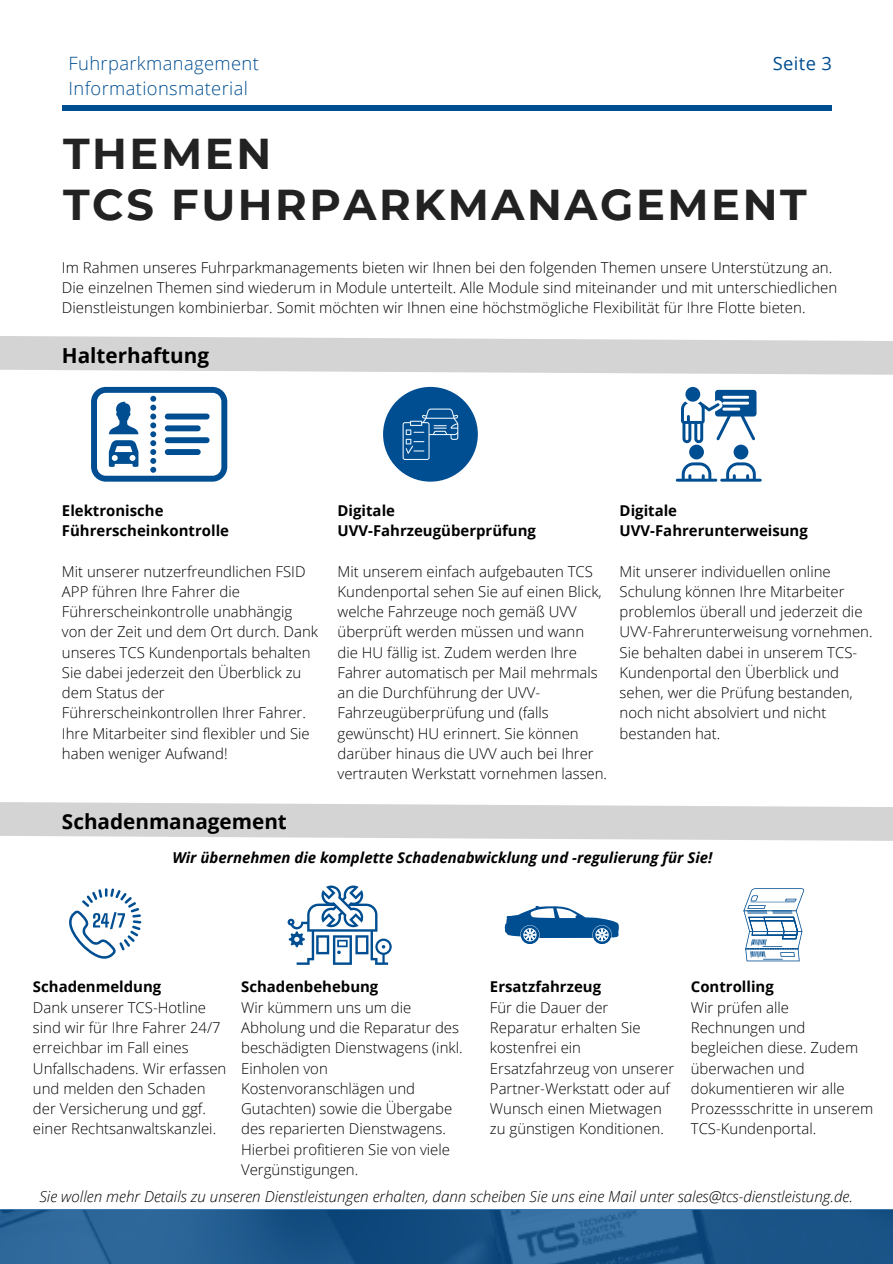
<style>
.page{position:relative;width:893px;height:1264px;background:#fff}
.page>*{position:absolute;margin:0;border:0;box-sizing:border-box;transform-origin:0 0}
.t1{font:700 43.05px/50.7px "Montserrat";letter-spacing:.06em;color:#222}
.t2{font:700 20.7px "Open Sans";color:#000}
.t3{font:300 18.3px/24.8px "Open Sans";letter-spacing:.02em;color:#004e92}
.t4{font:18.3px "Open Sans";letter-spacing:.02em;color:#004e92}
.t5{font:italic 300 15.15px "Open Sans";color:#000}
.t6{font:300 15px/20.2px "Open Sans";color:#000}
.t7{font:700 15px/20.2px "Open Sans";color:#000}
.t8{font:italic 700 15px "Open Sans";color:#000}
</style>
<div class="page">
<svg style="left:0;top:1209px;width:892px;height:54px;background:#215b8e"></svg>
<div style="left:62px;top:105px;width:769px;height:6px;background:#004e92"></div>
<svg style="left:0;top:802px;width:892px;height:39px;background:#d9d9d9"></svg>
<svg style="left:0;top:336px;width:892px;height:56px"></svg>
<svg style="left:91px;top:387px;width:136px;height:94px"></svg>
<div style="left:383px;top:387px;width:94px;height:94px;background:#004e92;border-radius:50%"></div>
<svg style="left:402px;top:408px;width:56px;height:52px"></svg>
<div style="left:685px;top:387px;width:15px;height:15px;background:#004e92;border-radius:50%"></div>
<div style="left:689px;top:444px;width:15px;height:15px;background:#004e92;border-radius:50%"></div>
<div style="left:733px;top:444px;width:15px;height:15px;background:#004e92;border-radius:50%"></div>
<svg style="left:675px;top:462px;width:86px;height:19px"></svg>
<svg style="left:681px;top:390px;width:75px;height:53px"></svg>
<svg style="left:69px;top:888px;width:72px;height:70px"></svg>
<svg style="left:287px;top:885px;width:104px;height:79px"></svg>
<svg style="left:504px;top:905px;width:115px;height:38px"></svg>
<svg style="left:743px;top:888px;width:61px;height:73px"></svg>
<h1 class="t3" style="left:69px;top:51px;width:192px">Fuhrparkmanagement<br>Informationsmaterial</h1>
<p class="t4" style="left:772px;top:51px;width:61px">Seite 3</p>
<p class="t1" style="left:63px;top:128px;width:745px">THEMEN<br>TCS FUHRPARKMANAGEMENT</p>
<p class="t6" style="left:62px;top:257px;width:776px">Im Rahmen unseres Fuhrparkmanagements bieten wir Ihnen bei den folgenden Themen unsere Unterstützung an.<br>Die einzelnen Themen sind wiederum in Module unterteilt. Alle Module sind miteinander und mit unterschiedlichen<br>Dienstleistungen kombinierbar. Somit möchten wir Ihnen eine höchstmögliche Flexibilität für Ihre Flotte bieten.</p>
<h2 class="t2" style="left:62px;top:341px;width:149px">Halterhaftung</h2>
<h4 class="t7" style="left:62px;top:500px;width:168px">Elektronische<br>Führerscheinkontrolle</h4>
<p class="t6" style="left:62px;top:560px;width:257px">Mit unserer nutzerfreundlichen FSID<br>APP führen Ihre Fahrer die<br>Führerscheinkontrolle unabhängig von der Zeit und dem Ort durch. Dank unseres TCS Kundenportals behalten<br>Sie dabei jederzeit den Überblick zu dem Status der<br>Führerscheinkontrollen Ihrer Fahrer.<br>Ihre Mitarbeiter sind flexibler und Sie haben weniger Aufwand!</p>
<p class="t2" style="left:62px;top:806px;width:226px">Schadenmanagement</p>
<h3 class="t7" style="left:337px;top:500px;width:200px">Digitale<br>UVV-Fahrzeugüberprüfung</h3>
<h3 class="t6" style="left:337px;top:560px;width:271px">Mit unserem einfach aufgebauten TCS Kundenportal sehen Sie auf einen Blick, welche Fahrzeuge noch gemäß UVV überprüft werden müssen und wann die HU fällig ist. Zudem werden Ihre Fahrer automatisch per Mail mehrmals an die Durchführung der UVV-Fahrzeugüberprüfung und (falls gewünscht) HU erinnert. Sie können darüber hinaus die UVV auch bei Ihrer vertrauten Werkstatt vornehmen lassen.</h3>
<h2 class="t7" style="left:619px;top:500px;width:190px">Digitale<br>UVV-Fahrerunterweisung</h2>
<h4 class="t6" style="left:619px;top:560px;width:254px">Mit unserer individuellen online<br>Schulung können Ihre Mitarbeiter problemlos überall und jederzeit die<br>UVV-Fahrerunterweisung vornehmen.<br>Sie behalten dabei in unserem TCS-<br>Kundenportal den Überblick und sehen, wer die Prüfung bestanden, noch nicht absolviert und nicht bestanden hat.</h4>
<p class="t8" style="left:172px;top:846px;width:541px">Wir übernehmen die komplette Schadenabwicklung und -regulierung für Sie!</p>
<p class="t7" style="left:33px;top:976px;width:130px">Schadenmeldung</p>
<p class="t6" style="left:33px;top:996px;width:195px">Dank unserer TCS-Hotline sind wir für Ihre Fahrer 24/7 erreichbar im Fall eines<br>Unfallschadens. Wir erfassen und melden den Schaden der Versicherung und ggf. einer Rechtsanwaltskanzlei.</p>
<h4 class="t7" style="left:241px;top:976px;width:139px">Schadenbehebung</h4>
<p class="t6" style="left:241px;top:996px;width:223px">Wir kümmern uns um die<br>Abholung und die Reparatur des beschädigten Dienstwagens (inkl.<br>Einholen von<br>Kostenvoranschlägen und<br>Gutachten) sowie die Übergabe des reparierten Dienstwagens.<br>Hierbei profitieren Sie von viele<br>Vergünstigungen.</p>
<h4 class="t7" style="left:490px;top:976px;width:113px">Ersatzfahrzeug</h4>
<p class="t6" style="left:490px;top:996px;width:186px">Für die Dauer der<br>Reparatur erhalten Sie kostenfrei ein<br>Ersatzfahrzeug von unserer<br>Partner-Werkstatt oder auf<br>Wunsch einen Mietwagen zu günstigen Konditionen.</p>
<p class="t7" style="left:690px;top:976px;width:84px">Controlling</p>
<p class="t6" style="left:690px;top:996px;width:184px">Wir prüfen alle<br>Rechnungen und begleichen diese. Zudem überwachen und dokumentieren wir alle<br>Prozessschritte in unserem<br>TCS-Kundenportal.</p>
<p class="t5" style="left:39px;top:1185px;width:815px">Sie wollen mehr Details zu unseren Dienstleistungen erhalten, dann scheiben Sie uns eine Mail unter sales@tcs-dienstleistung.de.</p>
</div>
